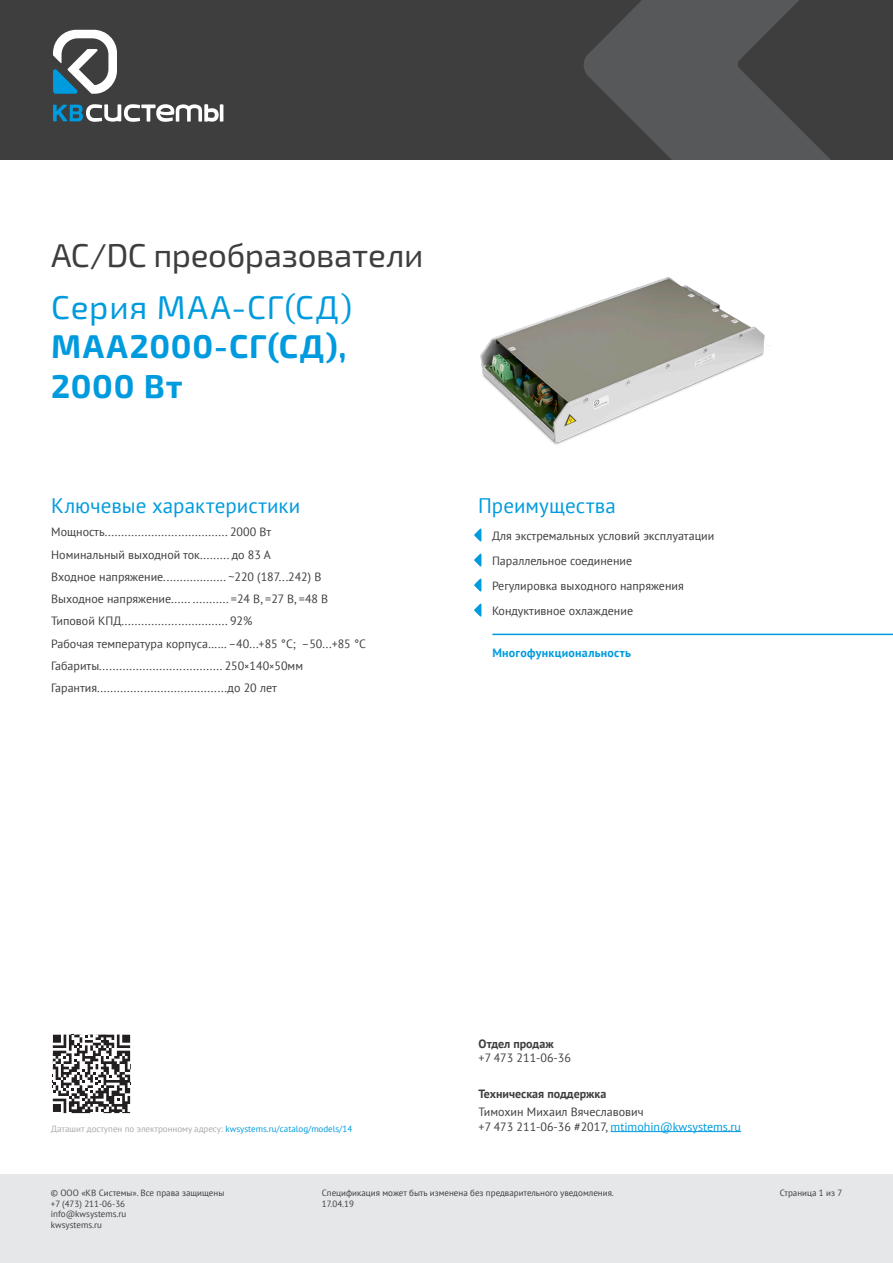
<style>
.page{position:relative;width:893px;height:1263px;background:#fff}
.page>*{position:absolute;margin:0;border:0;box-sizing:border-box;transform-origin:0 0}
.t1{font:700 33px/39.6px "Exo 2.0";letter-spacing:.025em;color:#009bde}
.t2{font:33px "Exo 2.0";letter-spacing:-.01em;color:#3e3e3f}
.t3{font:33px "Exo 2.0";letter-spacing:.025em;color:#009bde}
.t4{font:21px "PT Sans";letter-spacing:.005em;color:#009bde}
.текст{font:12px/14.4px "PT Sans";color:#3e3e3f}
.t5{font:12px "PT Sans";color:#009bde}
.t6{font:700 12px "PT Sans";letter-spacing:.02em;color:#009bde}
.t7{font:700 12px "PT Sans";color:#3e3e3f}
.t8{font:9px/10.8px "PT Sans";color:#3e3e3f}
.t9{font:9px "PT Sans";color:#a8a9ad}
.s1{font-size:10.5px}
.s2{color:#009bde}
.s3{font-weight:700}
.s4{color:#3e3e3f}
</style>
<div class="page">
<div style="left:0;top:1175px;width:893px;height:88px;background:#e6e7e9"></div>
<div style="left:0;top:0;width:893px;height:159px;background:#3e3e3f"></div>
<svg style="left:584px;top:0;width:246px;height:159px;fill:#57585a"></svg>
<svg style="left:53px;top:30px;width:64px;height:64px"></svg>
<svg style="left:53px;top:104px;width:170px;height:18px"></svg>
<img style="left:480px;top:277px;width:290px;height:168px">
<hr style="left:611px;top:1131px;width:130px;height:1px;background:#009bde">
<svg style="left:53px;top:1034px;width:77px;height:79px"></svg>
<hr style="left:492px;top:634px;width:401px;height:1px;background:#009bde">
<svg style="left:474px;top:528px;width:7px;height:13px"></svg>
<svg style="left:474px;top:553px;width:7px;height:14px"></svg>
<svg style="left:474px;top:579px;width:7px;height:13px"></svg>
<svg style="left:474px;top:604px;width:7px;height:13px"></svg>
<p class="t2" style="left:51px;top:236px;width:374px">AC/DC преобразователи</p>
<p class="t3" style="left:51px;top:288px;width:303px">Серия МАА-СГ(СД)</p>
<p class="t1" style="left:51px;top:328px;width:297px">МАА2000-СГ(СД),<br>2000 Вт</p>
<p class="t4" style="left:51px;top:492px;width:251px">Ключевые характеристики</p>
<p class="t4" style="left:478px;top:492px;width:139px">Преимущества</p>
<p class="текст" style="left:51px;top:525px;width:221px">Мощность..................................... 2000 Вт</p>
<p class="текст" style="left:51px;top:547px;width:221px">Номинальный выходной ток......... до 83 А</p>
<p class="текст" style="left:51px;top:569px;width:272px">Входное напряжение................... ~220 (187...242) В</p>
<p class="текст" style="left:51px;top:591px;width:279px">Выходное напряжение...... ........... =24 В, =27 В, =48 В</p>
<p class="текст" style="left:51px;top:614px;width:203px">Типовой КПД................................ 92%</p>
<p class="текст" style="left:51px;top:636px;width:316px">Рабочая температура корпуса…… –40...+85 °C; –50...+85 °C</p>
<p class="текст" style="left:51px;top:658px;width:253px">Габариты..................................... 250<span class="s1">×</span>140<span class="s1">×</span>50мм</p>
<p class="текст" style="left:51px;top:680px;width:227px">Гарантия.......................................до 20 лет</p>
<p class="текст" style="left:492px;top:528px;width:224px">Для экстремальных условий эксплуатации</p>
<p class="текст" style="left:492px;top:553px;width:142px">Параллельное соединение</p>
<p class="текст" style="left:492px;top:578px;width:193px">Регулировка выходного напряжения</p>
<p class="текст" style="left:492px;top:603px;width:143px">Кондуктивное охлаждение</p>
<p class="t6" style="left:492px;top:645px;width:140px">Многофункциональность</p>
<p class="t9" style="left:51px;top:1123px;width:303px">Даташит доступен по электронному адресу: <span class="s2">kwsystems.ru/catalog/models/14</span></p>
<p class="текст" style="left:479px;top:1036px;width:94px"><span class="s3">Отдел продаж<br></span>+7 473 211-06-36</p>
<p class="t7" style="left:479px;top:1085px;width:129px">Техническая поддержка</p>
<p class="текст" style="left:479px;top:1104px;width:166px">Тимохин Михаил Вячеславович</p>
<p class="t5" style="left:479px;top:1119px;width:264px"><span class="s4">+7 473 211-06-36 #2017,</span> mtimohin@kwsystems.ru</p>
<p class="t8" style="left:51px;top:1187px;width:175px">© ООО «КВ Системы». Все права защищены +7 (473) 211-06-36<br>info@kwsystems.ru<br>kwsystems.ru</p>
<p class="t8" style="left:322px;top:1187px;width:294px">Спецификация может быть изменена без предварительного уведомления.<br>17.04.19</p>
<p class="t8" style="left:780px;top:1187px;width:64px">Страница 1 из 7</p>
</div>
